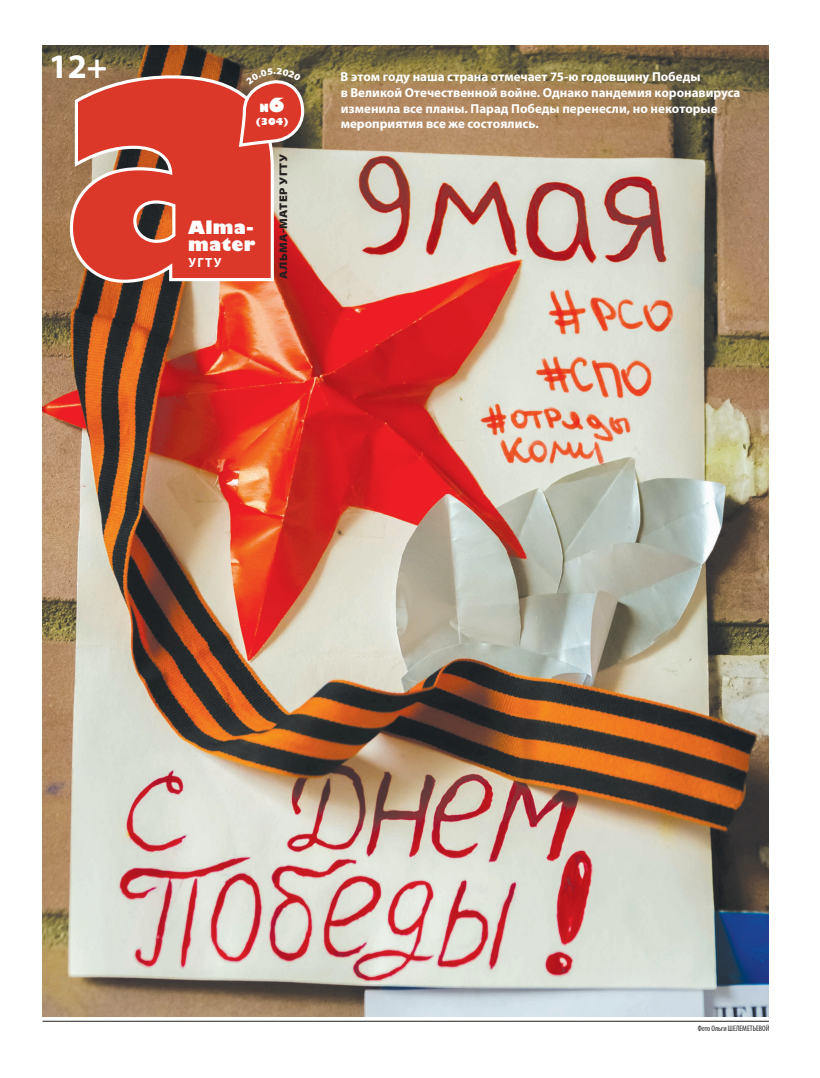
<style>
.page{position:relative;width:820px;height:1078px;background:#fff}
.page>*{position:absolute;margin:0;border:0;box-sizing:border-box;transform-origin:0 0}
.t1{font:700 34.5px "Myriad Pro";color:#fff}
.t2{font:800 17.7px/16.4px "Gill Sans";letter-spacing:.015em;color:#fff}
.t3{font:700 13.3px "Myriad Pro";color:#fff}
.t4{font:700 13px/15.6px "Myriad Pro";color:#fff}
.t5{font:900 semi-expanded 11.1px "Myriad Pro";letter-spacing:.035em;color:#231f20}
.t6{font:800 11px "Gill Sans";color:#fff}
.t7{font:800 9.4px "Gill Sans";color:#fff}
.t8{font:condensed 8px "Myriad Pro";color:#231f20}
.s1{font-size:19.1px}
</style>
<div class="page">
<hr style="left:43px;top:1020px;width:725px;height:1px;background:#231f20">
<img style="left:43px;top:45px;width:725px;height:970px">
<svg style="left:68px;top:74px;width:207px;height:210px;background:#d04e3e"></svg>
<svg style="left:237px;top:68px;width:68px;height:81px;background:#ba5b4b"></svg>
<h1 class="t1" style="left:49px;top:43px;width:60px">12+</h1>
<p class="t6" style="left:259px;top:101px;width:27px">N<span class="s1">6</span></p>
<p class="t7" style="left:255px;top:116px;width:34px">(304)</p>
<p class="t5" style="left:277px;top:279px;width:126px;rotate:-90deg">АЛЬМА-МАТЕР УГТУ</p>
<h2 class="t2" style="left:188px;top:221px;width:68px">Alma&shy;mater</h2>
<p class="t3" style="left:188px;top:253px;width:35px">УГТУ</p>
<p class="t4" style="left:340px;top:69px;width:401px">В этом году наша страна отмечает 75-ю годовщину Победы<br>в Великой Отечественной войне. Однако пандемия коронавируса изменила все планы. Парад Победы перенесли, но некоторые мероприятия все же состоялись.</p>
<p class="t8" style="left:697px;top:1023px;width:73px">Фото Ольги ШЕЛЕМЕТЬЕВОЙ</p>
</div>
